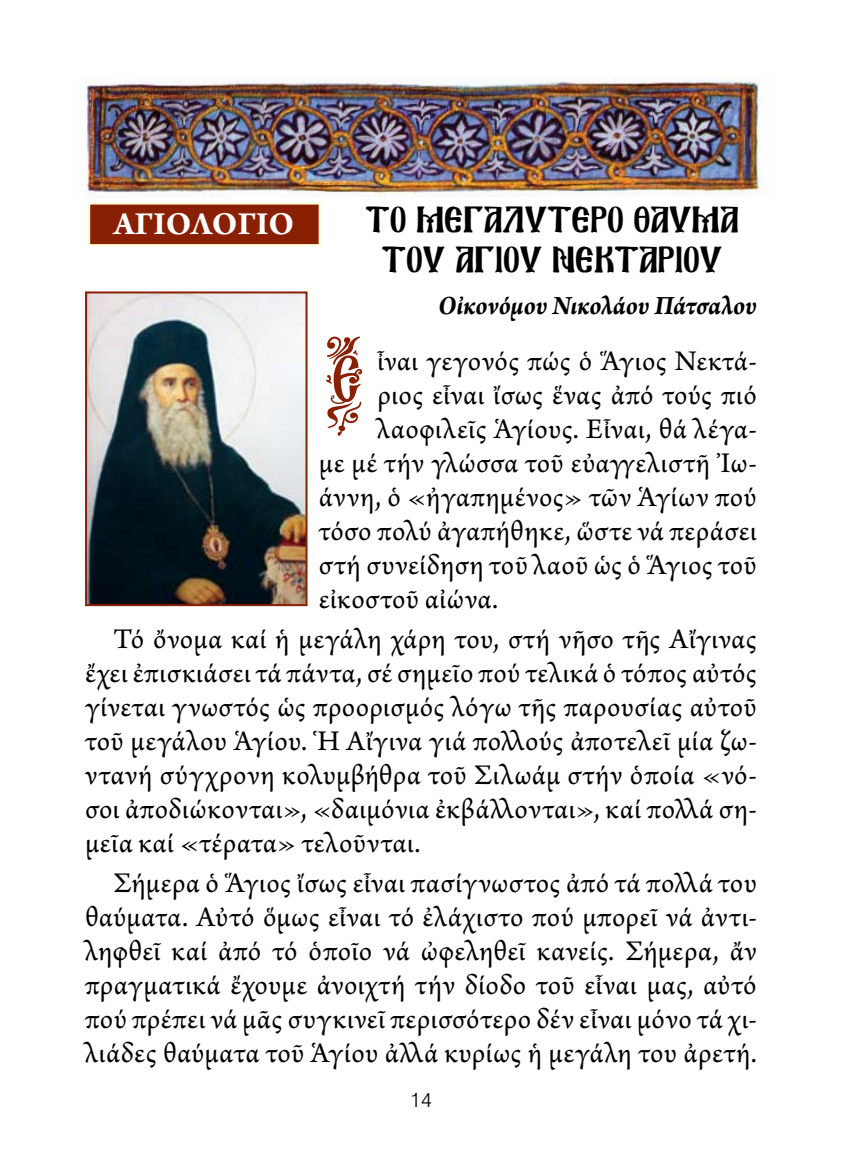
<style>
.page{position:relative;width:842px;height:1163px;background:#fff}
.page>*{position:absolute;margin:0;border:0;box-sizing:border-box;transform-origin:0 0}
.t1{font:100px "Mg Konstantinos";color:#8a2003}
.t2{font:700 34px "Arno Pro";color:#fff}
.t3{font:32px/40px "Mg Ekklisia Normal";color:#000;text-align:center}
.t4{font:30px/34px "Arno Pro";letter-spacing:.015em;color:#000;text-align:justify}
.t5{font:italic 700 28px "Arno Pro";letter-spacing:-.005em;color:#000;scale:.95 1}
.t6{font:300 20px "UB Helvetica";color:#000}
</style>
<div class="page">
<img style="left:86px;top:79px;width:675px;height:119px">
<div style="left:88px;top:202px;width:233px;height:44px;background:#8a2003;border:2px solid #fffcd6"></div>
<img style="left:88px;top:294px;width:216px;height:309px">
<div style="left:85px;top:291px;width:222px;height:315px;border:2px solid #8a2003"></div>
<p class="t2" style="left:113px;top:204px;width:182px">ΑΓΙΟΛΟΓΙΟ</p>
<p class="t3" style="left:366px;top:201px;width:375px">TO MEGALYTERO UAYMA<br>TOY AGIOY NEKTARIOY</p>
<p class="t5" style="left:438px;top:289px;width:337px">Οἰκονόμου Νικολάου Πάτσαλου</p>
<h1 class="t1" style="left:326px;top:336px;width:43px">E</h1>
<p class="t4" style="left:377px;top:346px;width:381px">ἶναι γεγονός πώς ὁ Ἅγιος Νεκτά-</p>
<p class="t4" style="left:377px;top:380px;width:381px">ριος εἶναι ἴσως ἕνας ἀπό τούς πιό</p>
<p class="t4" style="left:377px;top:414px;width:381px">λαοφιλεῖς Ἁγίους. Εἶναι, θά λέγα-</p>
<p class="t4" style="left:319px;top:448px;width:440px">με μέ τήν γλώσσα τοῦ εὐαγγελιστῆ Ἰω-</p>
<p class="t4" style="left:319px;top:482px;width:439px">άννη, ὁ «ἠγαπημένος» τῶν Ἁγίων πού</p>
<p class="t4" style="left:319px;top:516px;width:440px">τόσο πολύ ἀγαπήθηκε, ὥστε νά περάσει</p>
<p class="t4" style="left:319px;top:550px;width:439px">στή συνείδηση τοῦ λαοῦ ὡς ὁ Ἅγιος τοῦ</p>
<p class="t4" style="left:319px;top:584px;width:181px">εἰκοστοῦ αἰώνα.</p>
<p class="t4" style="left:85px;top:623px;width:673px;text-indent:28px">Τό ὄνομα καί ἡ μεγάλη χάρη του, στή νῆσο τῆς Αἴγινας ἔχει ἐπισκιάσει τά πάντα, σέ σημεῖο πού τελικά ὁ τόπος αὐτός γίνεται γνωστός ὡς προορισμός λόγω τῆς παρουσίας αὐτοῦ τοῦ μεγάλου Ἁγίου. Ἡ Αἴγινα γιά πολλούς ἀποτελεῖ μία ζω&shy;ντανή σύγχρονη κολυμβήθρα τοῦ Σιλωάμ στήν ὁποία «νό&shy;σοι ἀποδιώκονται», «δαιμόνια ἐκβάλλονται», καί πολλά ση&shy;μεῖα καί «τέρατα» τελοῦνται.</p>
<p class="t4" style="left:85px;top:867px;width:673px;text-indent:28px">Σήμερα ὁ Ἅγιος ἴσως εἶναι πασίγνωστος ἀπό τά πολλά του θαύματα. Αὐτό ὅμως εἶναι τό ἐλάχιστο πού μπορεῖ νά ἀντι&shy;ληφθεῖ καί ἀπό τό ὁποῖο νά ὠφεληθεῖ κανείς. Σήμερα, ἄν πραγματικά ἔχουμε ἀνοιχτή τήν δίοδο τοῦ εἶναι μας, αὐτό πού πρέπει νά μᾶς συγκινεῖ περισσότερο δέν εἶναι μόνο τά χι&shy;λιάδες θαύματα τοῦ Ἁγίου ἀλλά κυρίως ἡ μεγάλη του ἀρετή.</p>
<p class="t6" style="left:410px;top:1087px;width:23px">14</p>
</div>
